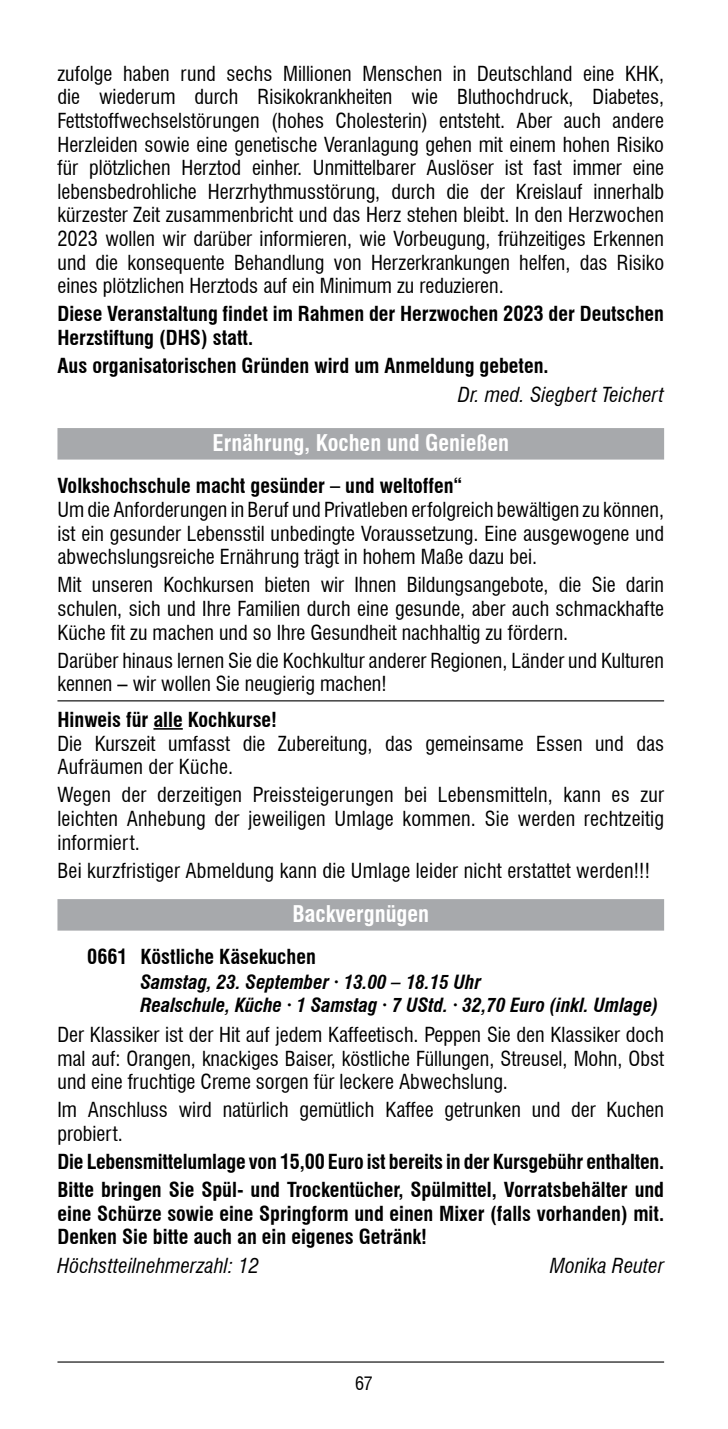
<style>
.page{position:relative;width:728px;height:1429px;background:#fff}
.page>*{position:absolute;margin:0;border:0;box-sizing:border-box;transform-origin:0 0}
.t1{font:700 condensed 22.5px "Swiss 721 BT";color:#fff}
.t2{font:condensed 20.25px/23.6px "Swiss 721 BT";color:#000;text-align:justify}
.t3{font:700 condensed 20.25px/23.6px "Swiss 721 BT";color:#000}
.t4{font:italic condensed 20.25px "Swiss 721 BT";letter-spacing:.01em;color:#000}
.t5{font:italic 700 condensed 19.12px/22.9px "Swiss 721 BT";color:#000}
.t6{font:condensed 18px "Swiss 721 BT";color:#000}
</style>
<div class="page">
<hr style="left:57px;top:1361px;width:606px;height:1px;background:#000">
<div style="left:57px;top:428px;width:606px;height:31px;background:#a7a9ac"></div>
<hr style="left:57px;top:700px;width:606px;height:1px;background:#000">
<hr style="left:153px;top:728px;width:30px;height:2px;background:#000">
<div style="left:57px;top:899px;width:606px;height:31px;background:#a7a9ac"></div>
<p class="t2" style="left:57px;top:62px;width:607px">zufolge haben rund sechs Millionen Menschen in Deutschland eine KHK, die wiederum durch Risikokrankheiten wie Bluthochdruck, Diabetes, Fettstoffwechselstörungen (hohes Cholesterin) entsteht. Aber auch andere Herzleiden sowie eine genetische Veranlagung gehen mit einem hohen Risiko für plötzlichen Herztod einher. Unmittelbarer Auslöser ist fast immer eine lebensbedrohliche Herzrhythmusstörung, durch die der Kreislauf innerhalb kürzester Zeit zusammenbricht und das Herz stehen bleibt. In den Herzwochen 2023 wollen wir darüber informieren, wie Vorbeugung, frühzeitiges Erkennen und die konsequente Behandlung von Herzerkrankungen helfen, das Risiko eines plötzlichen Herztods auf ein Minimum zu reduzieren.</p>
<p class="t3" style="left:57px;top:302px;width:607px">Diese Veranstaltung findet im Rahmen der Herzwochen 2023 der Deutschen<br>Herzstiftung (DHS) statt.</p>
<p class="t3" style="left:57px;top:354px;width:492px">Aus organisatorischen Gründen wird um Anmeldung gebeten.</p>
<p class="t4" style="left:458px;top:382px;width:207px">Dr. med. Siegbert Teichert</p>
<p class="t1" style="left:212px;top:430px;width:298px">Ernährung, Kochen und Genießen</p>
<p class="t3" style="left:57px;top:474px;width:406px">Volkshochschule macht gesünder – und weltoffen“</p>
<p class="t2" style="left:57px;top:498px;width:607px">Um die Anforderungen in Beruf und Privatleben erfolgreich bewältigen zu können, ist ein gesunder Lebensstil unbedingte Voraussetzung. Eine ausgewogene und abwechslungsreiche Ernährung trägt in hohem Maße dazu bei.</p>
<p class="t2" style="left:57px;top:573px;width:607px">Mit unseren Kochkursen bieten wir Ihnen Bildungsangebote, die Sie darin schulen, sich und Ihre Familien durch eine gesunde, aber auch schmackhafte Küche fit zu machen und so Ihre Gesundheit nachhaltig zu fördern.</p>
<p class="t2" style="left:57px;top:648px;width:607px">Darüber hinaus lernen Sie die Kochkultur anderer Regionen, Länder und Kulturen kennen – wir wollen Sie neugierig machen!</p>
<p class="t3" style="left:57px;top:708px;width:221px">Hinweis für alle Kochkurse!</p>
<p class="t2" style="left:57px;top:731px;width:607px">Die Kurszeit umfasst die Zubereitung, das gemeinsame Essen und das<br>Aufräumen der Küche.</p>
<p class="t2" style="left:57px;top:783px;width:607px">Wegen der derzeitigen Preissteigerungen bei Lebensmitteln, kann es zur leichten Anhebung der jeweiligen Umlage kommen. Sie werden rechtzeitig informiert.</p>
<p class="t2" style="left:57px;top:858px;width:593px">Bei kurzfristiger Abmeldung kann die Umlage leider nicht erstattet werden!!!</p>
<p class="t1" style="left:292px;top:900px;width:138px">Backvergnügen</p>
<p class="t3" style="left:87px;top:945px;width:230px">0661 Köstliche Käsekuchen</p>
<p class="t5" style="left:140px;top:970px;width:519px">Samstag, 23. September · 13.00 – 18.15 Uhr<br>Realschule, Küche · 1 Samstag · 7 UStd. · 32,70 Euro (inkl. Umlage)</p>
<p class="t2" style="left:57px;top:1023px;width:607px">Der Klassiker ist der Hit auf jedem Kaffeetisch. Peppen Sie den Klassiker doch mal auf: Orangen, knackiges Baiser, köstliche Füllungen, Streusel, Mohn, Obst und eine fruchtige Creme sorgen für leckere Abwechslung.</p>
<p class="t2" style="left:57px;top:1098px;width:607px">Im Anschluss wird natürlich gemütlich Kaffee getrunken und der Kuchen probiert.</p>
<p class="t3" style="left:57px;top:1147px;width:607px;line-height:28.1px">Die Lebensmittelumlage von 15,00 Euro ist bereits in der Kursgebühr enthalten.<br>Bitte bringen Sie Spül- und Trockentücher, Spülmittel, Vorratsbehälter und</p>
<p class="t3" style="left:57px;top:1201px;width:607px">eine Schürze sowie eine Springform und einen Mixer (falls vorhanden) mit.<br>Denken Sie bitte auch an ein eigenes Getränk!</p>
<p class="t4" style="left:57px;top:1253px;width:203px">Höchstteilnehmerzahl: 12</p>
<p class="t4" style="left:549px;top:1253px;width:116px">Monika Reuter</p>
<p class="t6" style="left:355px;top:1373px;width:19px">67</p>
</div>
